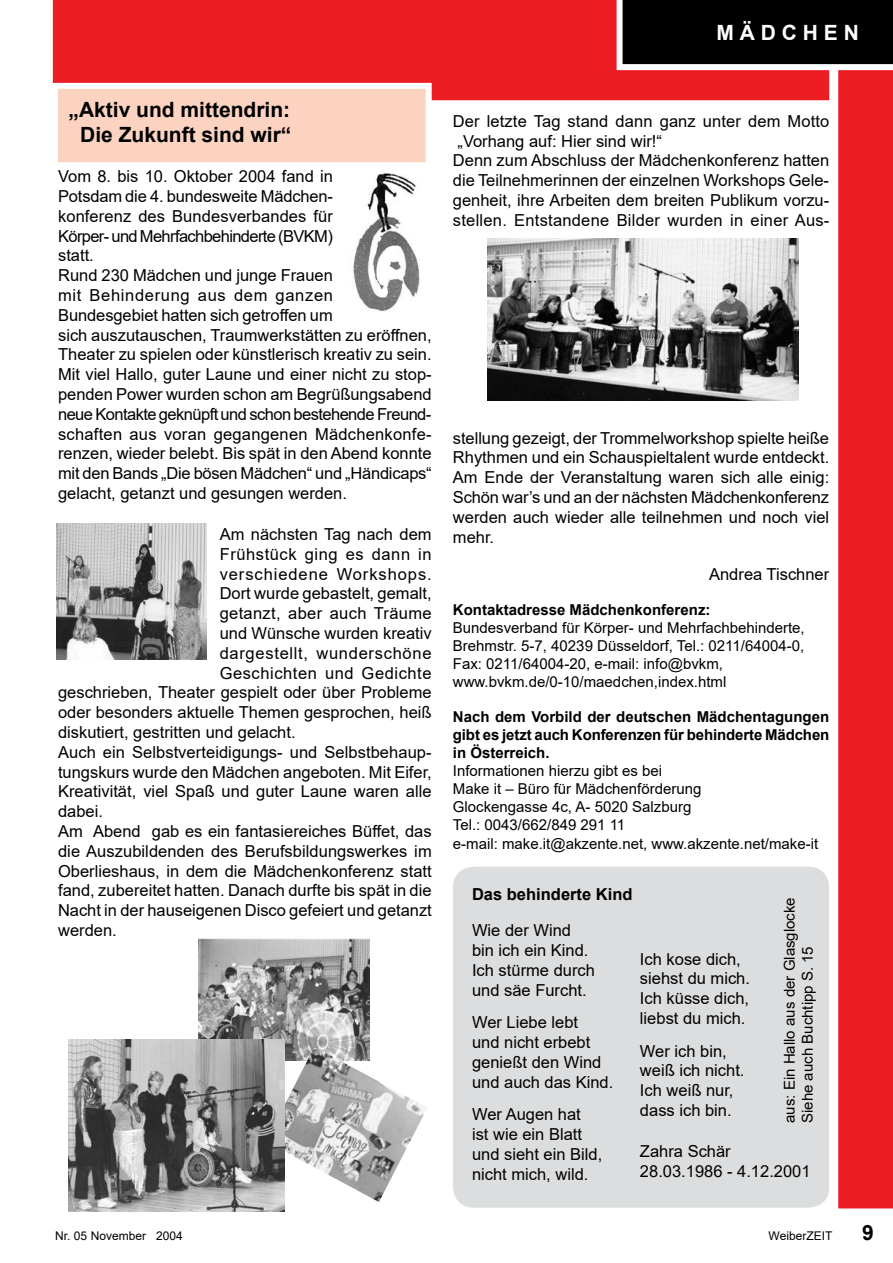
<style>
.page{position:relative;width:893px;height:1263px;background:#fff}
.page>*{position:absolute;margin:0;border:0;box-sizing:border-box;transform-origin:0 0}
.t1{font:700 21px/25.2px "Arial";color:#000;text-align:center}
.t2{font:700 21px "Arial";color:#fff}
.t3{font:16.5px/19.8px "Arial";color:#000}
.t4{font:16.5px "Arial";letter-spacing:.035em;color:#000}
.t5{font:16.5px "Arial";letter-spacing:.045em;color:#000}
.t6{font:16.5px "Arial";letter-spacing:.055em;color:#000}
.t7{font:16.5px "Arial";letter-spacing:.02em;color:#000}
.t8{font:700 16.5px "Arial";color:#000}
.t9{font:15px/18px "Arial";color:#000}
.t10{font:700 15px/18px "Arial";color:#000;text-align:justify}
.t11{font:12px "Arial";color:#000}
</style>
<div class="page">
<div style="left:52px;top:0;width:777px;height:101px;background:#ed1d24"></div>
<div style="left:454px;top:867px;width:374px;height:340px;background:#dcddde;border-radius:20px"></div>
<div style="left:453px;top:867px;width:376px;height:341px;border:2px solid #dcddde;border-radius:20px"></div>
<img style="left:353px;top:173px;width:67px;height:139px">
<img style="left:57px;top:523px;width:150px;height:136px">
<img style="left:198px;top:938px;width:171px;height:109px">
<img style="left:285px;top:1047px;width:142px;height:155px">
<img style="left:69px;top:1039px;width:216px;height:172px">
<div style="left:52px;top:83px;width:380px;height:85px;background:#fcd3c1;border:6px solid #fff"></div>
<img style="left:487px;top:239px;width:312px;height:161px">
<svg style="left:829px;top:70px;width:64px;height:1139px"></svg>
<svg style="left:617px;top:0;width:276px;height:70px;background:#1c1c1c"></svg>
<p class="t2" style="left:717px;top:18px;width:144px">M Ä D C H E N</p>
<p class="t1" style="left:69px;top:97px;width:224px">„Aktiv und mittendrin:<br>Die Zukunft sind wir“</p>
<p class="t3" style="left:58px;top:166px;width:276px;text-align:justify">Vom 8. bis 10. Oktober 2004 fand in Potsdam die 4. bundesweite Mädchen&shy;konferenz des Bundesverbandes für Körper- und Mehrfachbehinderte (BVKM) statt.</p>
<p class="t3" style="left:58px;top:265px;width:375px">Rund 230 Mädchen und junge Frauen<br>mit Behinderung aus dem ganzen Bundesgebiet hatten sich getroffen um<br>sich auszutauschen, Traumwerkstätten zu eröffnen, Theater zu spielen oder künstlerisch kreativ zu sein.</p>
<p class="t3" style="left:58px;top:364px;width:375px;text-align:justify">Mit viel Hallo, guter Laune und einer nicht zu stop&shy;penden Power wurden schon am Begrüßungsabend neue Kontakte geknüpft und schon bestehende Freund&shy;schaften aus voran gegangenen Mädchenkonfe&shy;renzen, wieder belebt. Bis spät in den Abend konnte mit den Bands „Die bösen Mädchen“ und „Händicaps“ gelacht, getanzt und gesungen werden.</p>
<p class="t3" style="left:220px;top:524px;width:213px">Am nächsten Tag nach dem</p>
<p class="t4" style="left:220px;top:543px;width:213px">Frühstück ging es dann in</p>
<p class="t6" style="left:220px;top:562px;width:214px">verschiedene Workshops.</p>
<p class="t3" style="left:220px;top:584px;width:214px">Dort wurde gebastelt, gemalt,</p>
<p class="t7" style="left:220px;top:602px;width:213px">getanzt, aber auch Träume</p>
<p class="t3" style="left:220px;top:623px;width:213px">und Wünsche wurden kreativ</p>
<p class="t5" style="left:220px;top:642px;width:213px">dargestellt, wunderschöne</p>
<p class="t4" style="left:220px;top:661px;width:213px">Geschichten und Gedichte</p>
<p class="t3" style="left:58px;top:683px;width:375px">geschrieben, Theater gespielt oder über Probleme</p>
<p class="t3" style="left:58px;top:702px;width:375px">oder besonders aktuelle Themen gesprochen, heiß</p>
<p class="t3" style="left:58px;top:722px;width:239px">diskutiert, gestritten und gelacht.</p>
<p class="t3" style="left:58px;top:742px;width:375px;text-align:justify">Auch ein Selbstverteidigungs- und Selbstbehaup&shy;tungskurs wurde den Mädchen angeboten. Mit Eifer, Kreativität, viel Spaß und guter Laune waren alle dabei.</p>
<p class="t3" style="left:58px;top:821px;width:375px;text-align:justify">Am Abend gab es ein fantasiereiches Büffet, das die Auszubildenden des Berufsbildungswerkes im Oberlieshaus, in dem die Mädchenkonferenz statt fand, zubereitet hatten. Danach durfte bis spät in die Nacht in der hauseigenen Disco gefeiert und getanzt werden.</p>
<p class="t3" style="left:453px;top:111px;width:378px">Der letzte Tag stand dann ganz unter dem Motto „Vorhang auf: Hier sind wir!“</p>
<p class="t3" style="left:453px;top:151px;width:378px;text-align:justify">Denn zum Abschluss der Mädchenkonferenz hatten die Teilnehmerinnen der einzelnen Workshops Gele&shy;genheit, ihre Arbeiten dem breiten Publikum vorzu&shy;stellen. Entstandene Bilder wurden in einer Aus-</p>
<p class="t3" style="left:453px;top:428px;width:378px">stellung gezeigt, der Trommelworkshop spielte heiße<br>Rhythmen und ein Schauspieltalent wurde entdeckt.</p>
<p class="t3" style="left:453px;top:467px;width:378px;text-align:justify">Am Ende der Veranstaltung waren sich alle einig:<br>Schön war’s und an der nächsten Mädchenkonferenz werden auch wieder alle teilnehmen und noch viel mehr.</p>
<p class="t3" style="left:709px;top:564px;width:122px">Andrea Tischner</p>
<p class="t10" style="left:453px;top:600px;width:259px">Kontaktadresse Mädchenkonferenz:</p>
<p class="t9" style="left:453px;top:618px;width:353px">Bundesverband für Körper- und Mehrfachbehinderte, Brehmstr. 5-7, 40239 Düsseldorf, Tel.: 0211/64004-0, Fax: 0211/64004-20, e-mail: info@bvkm, www.bvkm.de/0-10/maedchen,index.html</p>
<p class="t10" style="left:453px;top:707px;width:378px">Nach dem Vorbild der deutschen Mädchentagungen gibt es jetzt auch Konferenzen für behinderte Mädchen in Österreich.</p>
<p class="t9" style="left:453px;top:761px;width:250px">Informationen hierzu gibt es bei<br>Make it – Büro für Mädchenförderung<br>Glockengasse 4c, A- 5020 Salzburg<br>Tel.: 0043/662/849 291 11</p>
<p class="t9" style="left:453px;top:835px;width:367px">e-mail: make.it@akzente.net, www.akzente.net/make-it</p>
<p class="t8" style="left:472px;top:882px;width:162px">Das behinderte Kind</p>
<p class="t3" style="left:472px;top:920px;width:124px">Wie der Wind bin ich ein Kind.<br>Ich stürme durch und säe Furcht.</p>
<p class="t3" style="left:472px;top:1012px;width:143px">Wer Liebe lebt<br>und nicht erbebt genießt den Wind und auch das Kind.</p>
<p class="t3" style="left:472px;top:1104px;width:132px">Wer Augen hat<br>ist wie ein Blatt und sieht ein Bild, nicht mich, wild.</p>
<p class="t9" style="left:780px;top:1123px;width:227px;rotate:-90deg">aus: Ein Hallo aus der Glasglocke<br>Siehe auch Buchtipp S. 15</p>
<p class="t3" style="left:640px;top:949px;width:112px">Ich kose dich, siehst du mich.<br>Ich küsse dich, liebst du mich.</p>
<p class="t3" style="left:640px;top:1041px;width:106px">Wer ich bin, weiß ich nicht.<br>Ich weiß nur, dass ich bin.</p>
<p class="t3" style="left:640px;top:1141px;width:172px">Zahra Schär<br>28.03.1986 - 4.12.2001</p>
<p class="t11" style="left:55px;top:1228px;width:129px">Nr. 05 November 2004</p>
<p class="t11" style="left:769px;top:1228px;width:65px">WeiberZEIT</p>
<p class="t1" style="left:862px;top:1220px;width:13px">9</p>
</div>
